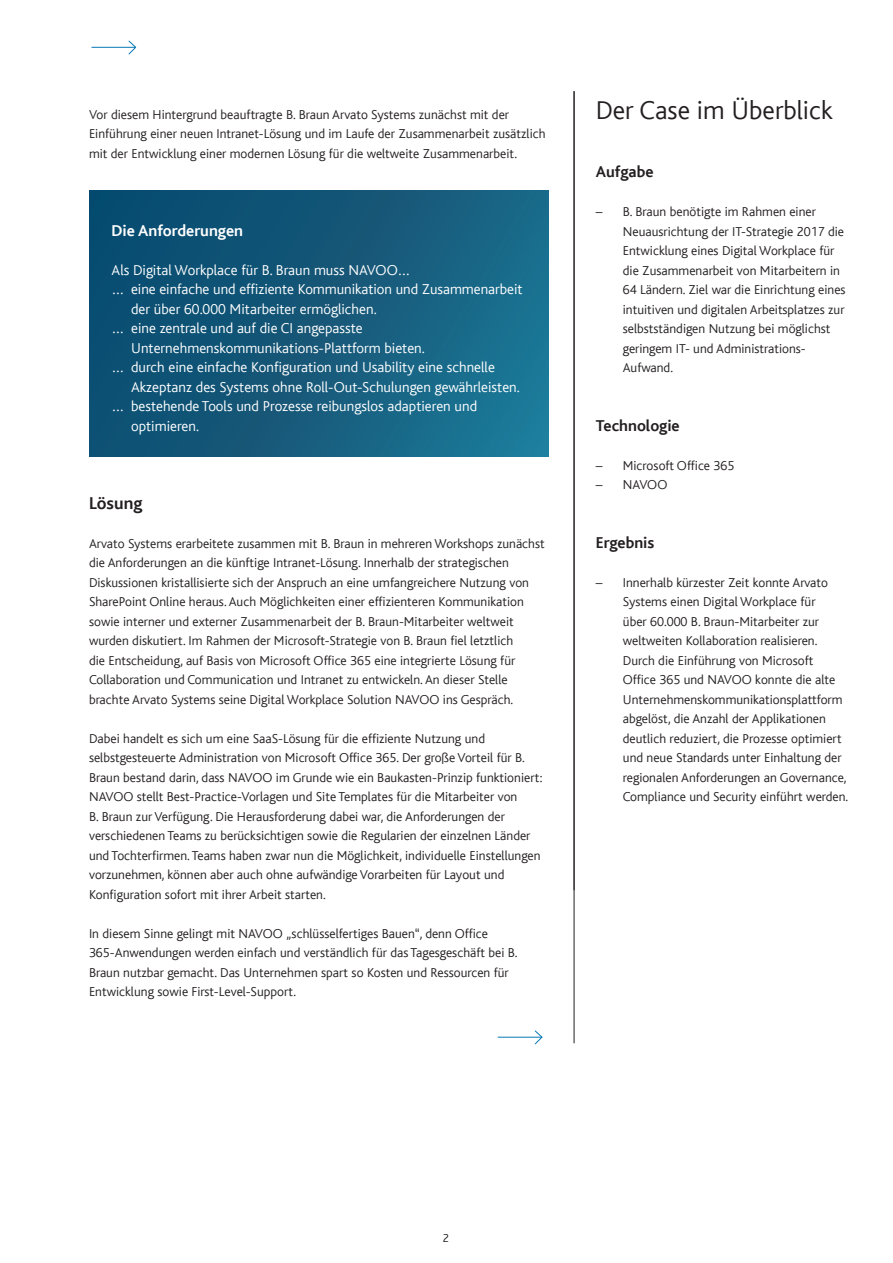
<style>
.page{position:relative;width:893px;height:1263px;background:#fff}
.page>*{position:absolute;margin:0;border:0;box-sizing:border-box;transform-origin:0 0}
.H2_grau{font:300 27px "Bliss";color:#231f20}
.Fliesstext_grau{font:700 18px "Bliss";color:#231f20}
.Bullets_grau{font:700 16.5px "Bliss";color:#231f20}
.Fliesstext_grau-2{font:700 16.5px "Bliss";color:#fff}
.Fliesstext_grau-3{font:300 15px/19.5px "Bliss";color:#fff}
.Fliesstext_grau-4{font:300 13.5px/19.5px "Bliss";color:#231f20}
.t1{font:300 12px "Bliss";color:#231f20}
</style>
<div class="page">
<hr style="left:92px;top:47px;width:44px;height:1px;background:#0779b5">
<svg style="left:128px;top:40px;width:9px;height:15px"></svg>
<hr style="left:574px;top:91px;width:1px;height:952px;background:#231f20">
<hr style="left:498px;top:1037px;width:44px;height:1px;background:#0779b5">
<svg style="left:534px;top:1030px;width:9px;height:15px"></svg>
<img style="left:89px;top:191px;width:460px;height:266px">
<p class="Fliesstext_grau-4" style="left:89px;top:105px;width:458px">Vor diesem Hintergrund beauftragte B. Braun Arvato Systems zunächst mit der<br>Einführung einer neuen Intranet-Lösung und im Laufe der Zusammenarbeit zusätzlich mit der Entwicklung einer modernen Lösung für die weltweite Zusammenarbeit.</p>
<p class="Fliesstext_grau-2" style="left:112px;top:222px;width:133px">Die Anforderungen</p>
<p class="Fliesstext_grau-3" style="left:112px;top:260px;width:301px">Als Digital Workplace für B. Braun muss NAVOO…</p>
<p class="Fliesstext_grau-3" style="left:112px;top:280px;width:412px">… eine einfache und effiziente Kommunikation und Zusammenarbeit</p>
<p class="Fliesstext_grau-3" style="left:131px;top:299px;width:247px">der über 60.000 Mitarbeiter ermöglichen.</p>
<p class="Fliesstext_grau-3" style="left:131px;top:319px;width:295px;text-indent:-20px">… eine zentrale und auf die CI angepasste<br>Unternehmenskommunikations-Plattform bieten.</p>
<p class="Fliesstext_grau-3" style="left:131px;top:358px;width:390px;text-indent:-20px">… durch eine einfache Konfiguration und Usability eine schnelle<br>Akzeptanz des Systems ohne Roll-Out-Schulungen gewährleisten.</p>
<p class="Fliesstext_grau-3" style="left:131px;top:397px;width:348px;text-indent:-20px">… bestehende Tools und Prozesse reibungslos adaptieren und optimieren.</p>
<p class="Fliesstext_grau" style="left:89px;top:493px;width:55px">Lösung</p>
<p class="Fliesstext_grau-4" style="left:89px;top:534px;width:457px">Arvato Systems erarbeitete zusammen mit B. Braun in mehreren Workshops zunächst die Anforderungen an die künftige Intranet-Lösung. Innerhalb der strategischen Diskussionen kristallisierte sich der Anspruch an eine umfangreichere Nutzung von SharePoint Online heraus. Auch Möglichkeiten einer effizienteren Kommunikation sowie interner und externer Zusammenarbeit der B. Braun-Mitarbeiter weltweit wurden diskutiert. Im Rahmen der Microsoft-Strategie von B. Braun fiel letztlich<br>die Entscheidung, auf Basis von Microsoft Office 365 eine integrierte Lösung für Collaboration und Communication und Intranet zu entwickeln. An dieser Stelle brachte Arvato Systems seine Digital Workplace Solution NAVOO ins Gespräch.</p>
<p class="Fliesstext_grau-4" style="left:89px;top:729px;width:455px">Dabei handelt es sich um eine SaaS-Lösung für die effiziente Nutzung und selbstgesteuerte Administration von Microsoft Office 365. Der große Vorteil für B.<br>Braun bestand darin, dass NAVOO im Grunde wie ein Baukasten-Prinzip funktioniert:<br>NAVOO stellt Best-Practice-Vorlagen und Site Templates für die Mitarbeiter von<br>B. Braun zur Verfügung. Die Herausforderung dabei war, die Anforderungen der verschiedenen Teams zu berücksichtigen sowie die Regularien der einzelnen Länder und Tochterfirmen. Teams haben zwar nun die Möglichkeit, individuelle Einstellungen vorzunehmen, können aber auch ohne aufwändige Vorarbeiten für Layout und Konfiguration sofort mit ihrer Arbeit starten.</p>
<p class="Fliesstext_grau-4" style="left:89px;top:924px;width:430px">In diesem Sinne gelingt mit NAVOO „schlüsselfertiges Bauen“, denn Office 365-Anwendungen werden einfach und verständlich für das Tagesgeschäft bei B.<br>Braun nutzbar gemacht. Das Unternehmen spart so Kosten und Ressourcen für Entwicklung sowie First-Level-Support.</p>
<p class="H2_grau" style="left:596px;top:96px;width:238px">Der Case im Überblick</p>
<p class="Bullets_grau" style="left:596px;top:163px;width:59px">Aufgabe</p>
<p class="Fliesstext_grau-4" style="left:623px;top:202px;width:224px;text-indent:-27px">– B. Braun benötigte im Rahmen einer Neuausrichtung der IT-Strategie 2017 die Entwicklung eines Digital Workplace für die Zusammenarbeit von Mitarbeitern in 64 Ländern. Ziel war die Einrichtung eines intuitiven und digitalen Arbeitsplatzes zur selbstständigen Nutzung bei möglichst geringem IT- und Administrations-Aufwand.</p>
<p class="Bullets_grau" style="left:596px;top:417px;width:85px">Technologie</p>
<p class="Fliesstext_grau-4" style="left:596px;top:456px;width:140px">– Microsoft Office 365</p>
<p class="Fliesstext_grau-4" style="left:596px;top:475px;width:73px">– NAVOO</p>
<p class="Bullets_grau" style="left:596px;top:534px;width:60px">Ergebnis</p>
<p class="Fliesstext_grau-4" style="left:623px;top:573px;width:227px;text-indent:-27px">– Innerhalb kürzester Zeit konnte Arvato Systems einen Digital Workplace für<br>über 60.000 B. Braun-Mitarbeiter zur weltweiten Kollaboration realisieren.<br>Durch die Einführung von Microsoft Office 365 und NAVOO konnte die alte Unternehmenskommunikationsplattform abgelöst, die Anzahl der Applikationen deutlich reduziert, die Prozesse optimiert und neue Standards unter Einhaltung der regionalen Anforderungen an Governance, Compliance und Security einführt werden.</p>
<p class="t1" style="left:443px;top:1231px;width:8px">2</p>
</div>
